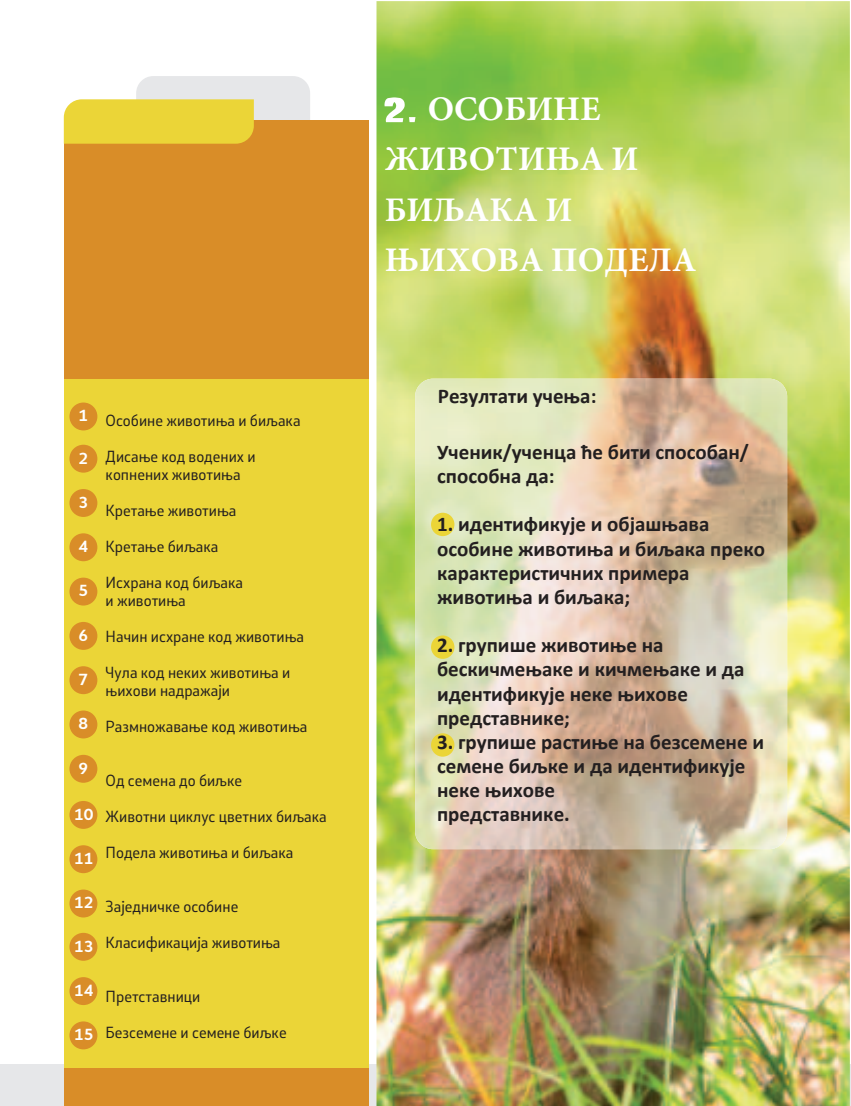
<style>
.page{position:relative;width:851px;height:1106px;background:#fff}
.page>*{position:absolute;margin:0;border:0;box-sizing:border-box;transform-origin:0 0}
.t1{font:700 34.5px/50.2px "Minion Pro";letter-spacing:.01em;color:#fff}
.t2{font:700 21px/24.2px "Calibri";color:#231f20}
.t3{font:15px/18px "Stobi Sans";color:#231f20}
.t4{font:700 15px "Skola Sans";color:#fff}
</style>
<div class="page">
<div style="left:64px;top:120px;width:305px;height:259px;background:#d98d28"></div>
<svg style="left:64px;top:76px;width:246px;height:68px"></svg>
<div style="left:1px;top:1064px;width:849px;height:42px;background:#e6e7e9"></div>
<div style="left:64px;top:1067px;width:305px;height:39px;background:#d98d28"></div>
<div style="left:64px;top:379px;width:305px;height:688px;background:#ebd537"></div>
<img style="left:376px;top:1px;width:473px;height:1105px">
<img style="left:415px;top:379px;width:372px;height:470px">
<div style="left:431px;top:513px;width:23px;height:23px;background:#ebd537;border-radius:50%"></div>
<div style="left:431px;top:635px;width:23px;height:24px;background:#ebd537;border-radius:50%"></div>
<div style="left:431px;top:733px;width:23px;height:23px;background:#ebd537;border-radius:50%"></div>
<svg style="left:384px;top:97px;width:31px;height:25px"></svg>
<div style="left:69px;top:445px;width:28px;height:27px;background:#d98d28;border-radius:50%"></div>
<div style="left:69px;top:402px;width:28px;height:28px;background:#d98d28;border-radius:50%"></div>
<div style="left:69px;top:489px;width:28px;height:28px;background:#d98d28;border-radius:50%"></div>
<div style="left:69px;top:533px;width:28px;height:28px;background:#d98d28;border-radius:50%"></div>
<div style="left:69px;top:577px;width:28px;height:28px;background:#d98d28;border-radius:50%"></div>
<div style="left:69px;top:622px;width:28px;height:28px;background:#d98d28;border-radius:50%"></div>
<div style="left:69px;top:666px;width:28px;height:28px;background:#d98d28;border-radius:50%"></div>
<div style="left:69px;top:801px;width:28px;height:28px;background:#d98d28;border-radius:50%"></div>
<div style="left:69px;top:932px;width:28px;height:28px;background:#d98d28;border-radius:50%"></div>
<div style="left:69px;top:710px;width:28px;height:28px;background:#d98d28;border-radius:50%"></div>
<div style="left:69px;top:845px;width:28px;height:28px;background:#d98d28;border-radius:50%"></div>
<div style="left:69px;top:977px;width:28px;height:28px;background:#d98d28;border-radius:50%"></div>
<div style="left:69px;top:755px;width:28px;height:27px;background:#d98d28;border-radius:50%"></div>
<div style="left:69px;top:889px;width:28px;height:28px;background:#d98d28;border-radius:50%"></div>
<div style="left:69px;top:1021px;width:28px;height:28px;background:#d98d28;border-radius:50%"></div>
<p class="t4" style="left:79px;top:407px;width:11px">1</p>
<p class="t4" style="left:79px;top:449px;width:11px">2</p>
<p class="t4" style="left:79px;top:494px;width:11px">3</p>
<p class="t4" style="left:79px;top:538px;width:11px">4</p>
<p class="t4" style="left:79px;top:582px;width:11px">5</p>
<p class="t4" style="left:79px;top:627px;width:11px">6</p>
<p class="t4" style="left:79px;top:671px;width:11px">7</p>
<p class="t4" style="left:79px;top:715px;width:11px">8</p>
<p class="t4" style="left:79px;top:759px;width:11px">9</p>
<p class="t4" style="left:74px;top:806px;width:21px">10</p>
<p class="t4" style="left:74px;top:850px;width:21px">11</p>
<p class="t4" style="left:74px;top:894px;width:21px">12</p>
<p class="t4" style="left:74px;top:938px;width:21px">13</p>
<p class="t4" style="left:74px;top:982px;width:21px">14</p>
<p class="t4" style="left:74px;top:1025px;width:21px">15</p>
<p class="t3" style="left:106px;top:413px;width:196px">Особине животиња и биљака</p>
<p class="t3" style="left:106px;top:449px;width:151px">Дисање код водених и копнених животиња</p>
<p class="t3" style="left:106px;top:503px;width:132px">Кретање животиња</p>
<p class="t3" style="left:106px;top:539px;width:114px">Кретање биљака</p>
<p class="t3" style="left:106px;top:575px;width:139px">Исхрана код биљака и животиња</p>
<p class="t3" style="left:106px;top:629px;width:200px">Начин исхране код животиња</p>
<p class="t3" style="left:106px;top:665px;width:186px">Чула код неких животиња и њихови надражаји</p>
<p class="t3" style="left:106px;top:719px;width:203px">Размножавање код животиња</p>
<p class="t3" style="left:106px;top:773px;width:138px">Од семена до биљке</p>
<p class="t3" style="left:106px;top:809px;width:223px">Животни циклус цветних биљака</p>
<p class="t3" style="left:106px;top:845px;width:189px">Подела животиња и биљака</p>
<p class="t3" style="left:106px;top:899px;width:134px">Заједничке особине</p>
<p class="t3" style="left:106px;top:935px;width:176px">Класификација животиња</p>
<p class="t3" style="left:106px;top:989px;width:96px">Претставници</p>
<p class="t3" style="left:106px;top:1025px;width:182px">Безсемене и семене биљке</p>
<h1 class="t1" style="left:385px;top:83px;width:313px;text-indent:43px">ОСОБИНЕ<br>ЖИВОТИЊА И<br>БИЉАКА И<br>ЊИХОВА ПОДЕЛА</h1>
<h2 class="t2" style="left:438px;top:383px;width:160px">Резултати учења:</h2>
<h2 class="t2" style="left:437px;top:439px;width:313px">Ученик/ученца ће бити способан/ способна да:</h2>
<h2 class="t2" style="left:437px;top:512px;width:329px">1. идентификује и објашњава особине животиња и биљака преко карактеристичних примера животиња и биљака;</h2>
<h2 class="t2" style="left:437px;top:633px;width:309px">2. групише животиње на бескичмењаке и кичмењаке и да идентификује неке њихове представнике;</h2>
<h2 class="t2" style="left:437px;top:729px;width:328px">3. групише растиње на безсемене и семене биљке и да идентификује неке њихове<br>представнике.</h2>
</div>
